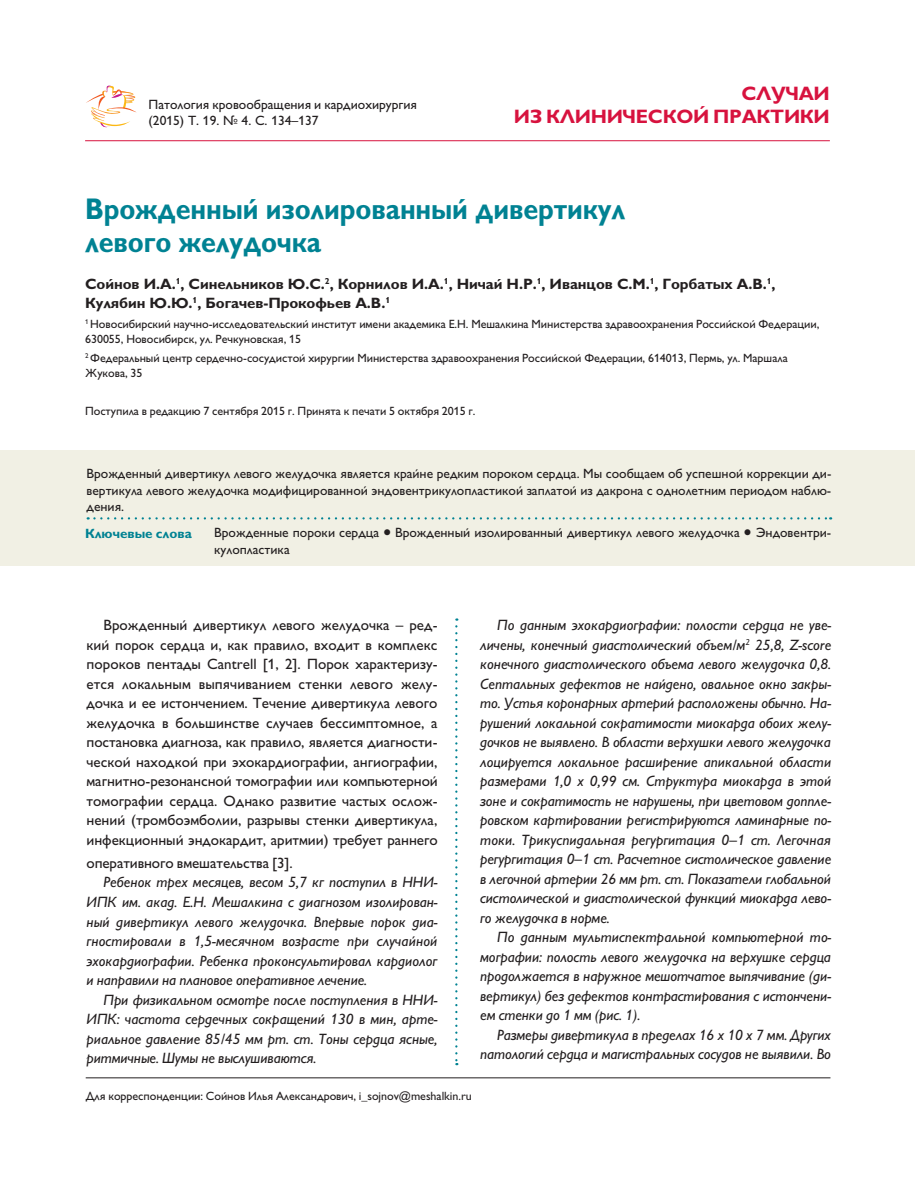
<style>
.page{position:relative;width:915px;height:1191px;background:#fff}
.page>*{position:absolute;margin:0;border:0;box-sizing:border-box;transform-origin:0 0}
.t1{font:700 30px/33px "Gill Sans C";letter-spacing:-.005em;color:#008293;scale:.9 1}
.t2{font:700 19.5px "Gill Sans C";letter-spacing:-.015em;color:#d7123e}
.t3{font:italic 15px/19.5px "Gill Sans C";letter-spacing:-.005em;color:#231f20;text-align:justify}
.t4{font:15px/19.5px "Gill Sans C";color:#231f20;text-align:justify}
.t5{font:700 15px/19.5px "Gill Sans C";letter-spacing:-.005em;color:#231f20}
.t6{font:13.5px/16.2px "Gill Sans C";color:#231f20}
.t7{font:700 13.5px "Gill Sans C";letter-spacing:-.005em;color:#008293}
.t8{font:12px/15px "Gill Sans C";letter-spacing:-.005em;color:#231f20}
</style>
<div class="page">
<hr style="left:85px;top:140px;width:744px;height:1px;background:#d7123e">
<svg style="left:86px;top:85px;width:50px;height:43px"></svg>
<hr style="left:86px;top:1077px;width:744px;height:1px;background:#231f20">
<svg style="left:455px;top:626px;width:2px;height:439px"></svg>
<div style="left:0;top:450px;width:914px;height:116px;background:#f1f0e4"></div>
<svg style="left:88px;top:517px;width:742px;height:2px"></svg>
<p class="t6" style="left:148px;top:96px;width:270px">Патология кровообращения и кардиохирургия (2015) Т. 19. № 4. С. 134–137</p>
<h2 class="t2" style="left:741px;top:83px;width:90px">случаи</h2>
<h2 class="t2" style="left:513px;top:106px;width:150px">из клиническо</h2>
<h2 class="t2" style="left:692px;top:106px;width:64px">й практ</h2>
<h2 class="t2" style="left:783px;top:106px;width:47px">ики</h2>
<h1 class="t1" style="left:85px;top:193px;width:601px">Врожденный изолированный дивертикул левого желудочка</h1>
<p class="t5" style="left:85px;top:274px;width:691px">Сойнов И.А.<sup>1</sup>, Синельников Ю.С.<sup>2</sup>, Корнилов И.А.<sup>1</sup>, Ничай Н.Р.<sup>1</sup>, Иванцов С.М.<sup>1</sup>, Горбатых А.В.<sup>1</sup>,<br>Кулябин Ю.Ю.<sup>1</sup>, Богачев-Прокофьев А.В.<sup>1</sup></p>
<p class="t8" style="left:85px;top:316px;width:735px"><sup>1</sup> Новосибирский научно-исследовательский институт имени академика Е.Н. Мешалкина Министерства здравоохранения Российской Федерации,<br>630055, Новосибирск, ул. Речкуновская, 15</p>
<p class="t8" style="left:85px;top:350px;width:704px"><sup>2</sup> Федеральный центр сердечно-сосудистой хирургии Министерства здравоохранения Российской Федерации, 614013, Пермь, ул. Маршала<br>Жукова, 35</p>
<p class="t8" style="left:85px;top:404px;width:392px">Поступила в редакцию 7 сентября 2015 г. Принята к печати 5 октября 2015 г.</p>
<p class="t6" style="left:86px;top:466px;width:746px;text-align:justify">Врожденный дивертикул левого желудочка является крайне редким пороком сердца. Мы сообщаем об успешной коррекции ди&shy;вертикула левого желудочка модифицированной эндовентрикулопластикой заплатой из дакрона с однолетним периодом наблю&shy;дения.</p>
<p class="t6" style="left:214px;top:525px;width:618px">Врожденные пороки сердца • Врожденный изолированный дивертикул левого желудочка • Эндовентри&shy;кулопластика</p>
<p class="t7" style="left:85px;top:525px;width:108px">Ключевые слова</p>
<p class="t4" style="left:86px;top:615px;width:353px;text-indent:17px">Врожденный дивертикул левого желудочка – ред&shy;кий порок сердца и, как правило, входит в комплекс пороков пентады Cantrell [1, 2]. Порок характеризу&shy;ется локальным выпячиванием стенки левого желу&shy;дочка и ее истончением. Течение дивертикула левого желудочка в большинстве случаев бессимптомное, а постановка диагноза, как правило, является диагности&shy;ческой находкой при эхокардиографии, ангиографии, магнитно-резонансной томографии или компьютерной томографии сердца. Однако развитие частых ослож&shy;нений (тромбоэмболии, разрывы стенки дивертикула, инфекционный эндокардит, аритмии) требует раннего</p>
<p class="t4" style="left:86px;top:853px;width:208px">оперативного вмешательства [3].</p>
<p class="t3" style="left:86px;top:872px;width:352px;text-indent:17px">Ребенок трех месяцев, весом 5,7 кг поступил в ННИ-ИПК им. акад. Е.Н. Мешалкина с диагнозом изолирован&shy;ный дивертикул левого желудочка. Впервые порок диа&shy;гностировали в 1,5-месячном возрасте при случайной эхокардиографии. Ребенка проконсультировал кардиолог и направили на плановое оперативное лечение.</p>
<p class="t3" style="left:86px;top:989px;width:352px;text-indent:17px">При физикальном осмотре после поступления в ННИ-ИПК: частота сердечных сокращений 130 в мин, арте&shy;риальное давление 85/45 мм рт. ст. Тоны сердца ясные, ритмичные. Шумы не выслушиваются.</p>
<p class="t3" style="left:480px;top:615px;width:352px;text-indent:17px">По данным эхокардиографии: полости сердца не уве&shy;личены, конечный диастолический объем/м<sup>2</sup> 25,8, Z-score конечного диастолического объема левого желудочка 0,8.<br>Септальных дефектов не найдено, овальное окно закры&shy;то. Устья коронарных артерий расположены обычно. На&shy;рушений локальной сократимости миокарда обоих желу&shy;дочков не выявлено. В области верхушки левого желудочка лоцируется локальное расширение апикальной области размерами 1,0 х 0,99 см. Структура миокарда в этой зоне и сократимость не нарушены, при цветовом доппле&shy;ровском картировании регистрируются ламинарные по&shy;токи. Трикуспидальная регургитация 0–1 ст. Легочная регургитация 0–1 ст. Расчетное систолическое давление в легочной артерии 26 мм рт. ст. Показатели глобальной систолической и диастолической функций миокарда лево&shy;го желудочка в норме.</p>
<p class="t3" style="left:480px;top:927px;width:352px;text-indent:17px">По данным мультиспектральной компьютерной то&shy;мографии: полость левого желудочка на верхушке сердца продолжается в наружное мешотчатое выпячивание (ди&shy;вертикул) без дефектов контрастирования с истончени&shy;ем стенки до 1 мм (рис. 1).</p>
<p class="t3" style="left:480px;top:1024px;width:352px;text-align:right">Размеры дивертикула в пределах 16 х 10 х 7 мм. Других патологий сердца и магистральных сосудов не выявили. Во</p>
<p class="t8" style="left:86px;top:1088px;width:387px">Для корреспонденции: Сойнов Илья Александрович, i_sojnov@meshalkin.ru</p>
</div>
